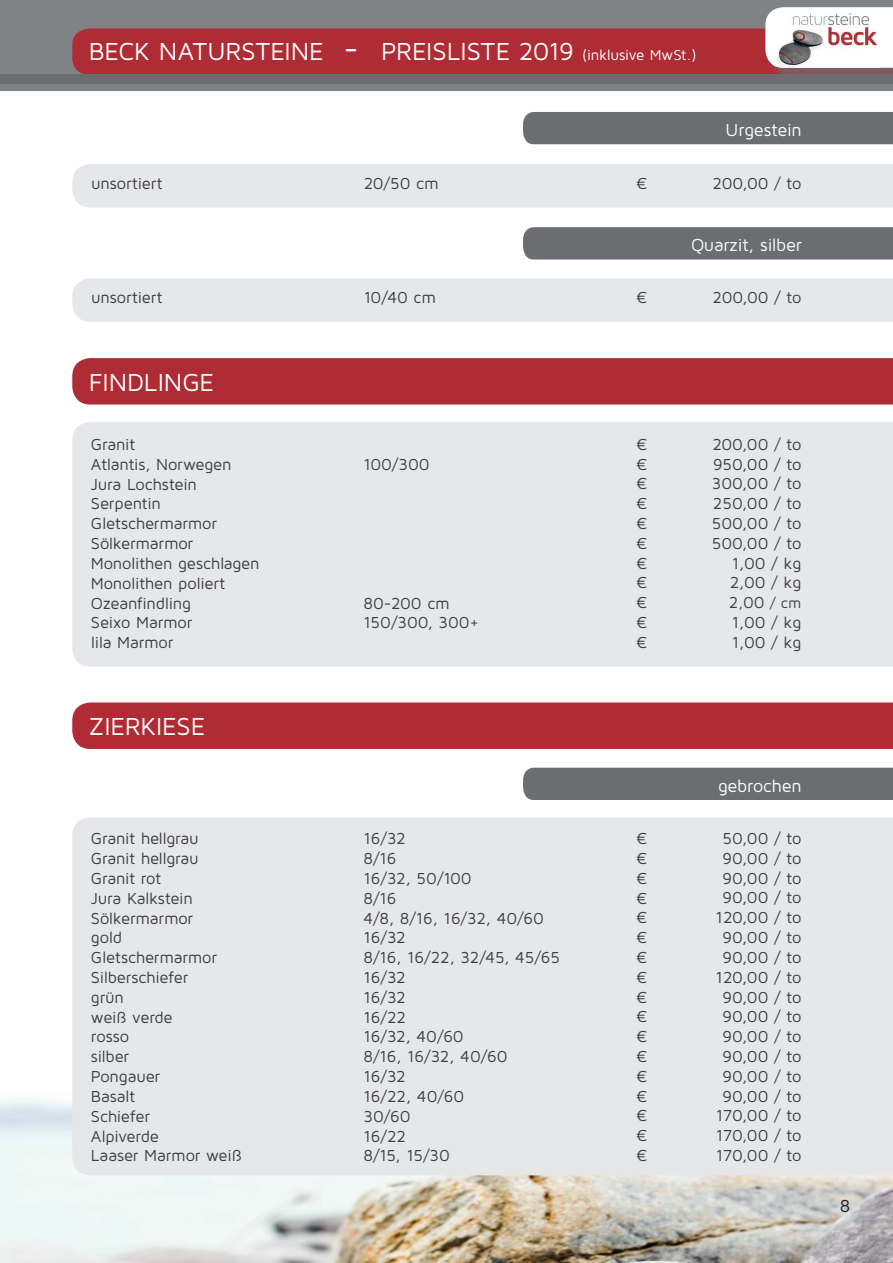
<style>
.page{position:relative;width:893px;height:1263px;background:#fff}
.page>*{position:absolute;margin:0;border:0;box-sizing:border-box;transform-origin:0 0}
.t1{font:25.5px "Maven Pro";letter-spacing:-.005em;color:#fff}
.t2{font:18px "Maven Pro";letter-spacing:-.01em;color:#fff}
.t3{font:18px "Maven Pro";color:#231f20}
.t4{font:16.5px/19.8px "Maven Pro";letter-spacing:-.01em;color:#3e3e3f}
.t5{font:15px "Maven Pro";color:#3e3e3f}
.s1{font-size:33px}
.s2{font-size:15px}
.s3{font-size:16.5px}
</style>
<div class="page">
<img style="left:0;top:1098px;width:893px;height:165px">
<div style="left:0;top:0;width:893px;height:91px;background:#808285"></div>
<div style="left:768px;top:9px;width:125px;height:78px;background:#6c6d70;opacity:.75"></div>
<svg style="left:72px;top:7px;width:821px;height:67px"></svg>
<img style="left:772px;top:10px;width:107px;height:58px">
<div style="left:0;top:74px;width:893px;height:9px;background:#6c6d70"></div>
<div style="left:72px;top:164px;width:821px;height:44px;background:#e6e7e9"></div>
<div style="left:72px;top:278px;width:821px;height:44px;background:#e6e7e9"></div>
<div style="left:523px;top:112px;width:370px;height:32px;background:#6c6d70"></div>
<div style="left:523px;top:227px;width:370px;height:32px;background:#6c6d70"></div>
<div style="left:72px;top:358px;width:821px;height:47px;background:#af2c35"></div>
<div style="left:72px;top:422px;width:821px;height:244px;background:#e6e7e9"></div>
<div style="left:72px;top:702px;width:821px;height:47px;background:#af2c35"></div>
<div style="left:72px;top:817px;width:821px;height:358px;background:#e6e7e9"></div>
<div style="left:523px;top:768px;width:370px;height:32px;background:#6c6d70"></div>
<h1 class="t1" style="left:89px;top:35px;width:609px">BECK NATURSTEINE <span class="s1">-</span> PREISLISTE 2019 <span class="s2">(inklusive MwSt.)</span></h1>
<p class="t4" style="left:91px;top:173px;width:73px">unsortiert</p>
<p class="t4" style="left:364px;top:173px;width:77px">20/50 cm</p>
<p class="t4" style="left:636px;top:173px;width:13px">€</p>
<p class="t2" style="left:725px;top:119px;width:78px">Urgestein</p>
<p class="t4" style="left:713px;top:173px;width:90px">200,00 / to</p>
<p class="t4" style="left:91px;top:287px;width:73px">unsortiert</p>
<h1 class="t1" style="left:89px;top:366px;width:127px">FINDLINGE</h1>
<p class="t4" style="left:91px;top:434px;width:170px">Granit<br>Atlantis, Norwegen<br>Jura Lochstein<br>Serpentin<br>Gletschermarmor<br>Sölkermarmor<br>Monolithen geschlagen<br>Monolithen poliert<br>Ozeanfindling<br>Seixo Marmor<br>lila Marmor</p>
<h1 class="t1" style="left:89px;top:711px;width:118px">ZIERKIESE</h1>
<p class="t4" style="left:91px;top:828px;width:152px">Granit hellgrau<br>Granit hellgrau<br>Granit rot<br>Jura Kalkstein<br>Sölkermarmor<br>gold<br>Gletschermarmor<br>Silberschiefer<br>grün<br>weiß verde<br>rosso<br>silber<br>Pongauer<br>Basalt<br>Schiefer<br>Alpiverde<br>Laaser Marmor weiß</p>
<p class="t4" style="left:364px;top:287px;width:74px">10/40 cm</p>
<p class="t4" style="left:636px;top:287px;width:13px">€</p>
<p class="t2" style="left:691px;top:234px;width:112px">Quarzit, silber</p>
<p class="t4" style="left:713px;top:287px;width:90px">200,00 / to</p>
<p class="t4" style="left:363px;top:454px;width:68px">100/300</p>
<p class="t4" style="left:363px;top:592px;width:117px">80-200 cm<br>150/300, 300+</p>
<p class="t4" style="left:636px;top:434px;width:13px;text-align:justify">€ € € € € € € € € € €</p>
<p class="t4" style="left:363px;top:828px;width:198px">16/32<br>8/16<br>16/32, 50/100<br>8/16<br>4/8, 8/16, 16/32, 40/60<br>16/32<br>8/16, 16/22, 32/45, 45/65<br>16/32<br>16/32<br>16/22<br>16/32, 40/60<br>8/16, 16/32, 40/60<br>16/32<br>16/22, 40/60<br>30/60<br>16/22<br>8/15, 15/30</p>
<p class="t4" style="left:636px;top:828px;width:13px;text-align:justify">€ € € € € € € € € € € € € € € € €</p>
<p class="t4" style="left:712px;top:434px;width:91px;text-align:right">200,00 / to<br>950,00 / to<br>300,00 / to<br>250,00 / to<br>500,00 / to<br>500,00 / to<br>1,00 / kg<br>2,00 / kg</p>
<p class="t5" style="left:729px;top:594px;width:74px"><span class="s3">2</span>,<span class="s3">00</span> / cm</p>
<p class="t4" style="left:732px;top:612px;width:71px">1,00 / kg<br>1,00 / kg</p>
<p class="t2" style="left:718px;top:774px;width:85px">gebrochen</p>
<p class="t4" style="left:716px;top:828px;width:87px;text-align:center">50,00 / to<br>90,00 / to<br>90,00 / to<br>90,00 / to<br>120,00 / to<br>90,00 / to<br>90,00 / to<br>120,00 / to<br>90,00 / to<br>90,00 / to<br>90,00 / to<br>90,00 / to<br>90,00 / to<br>90,00 / to<br>170,00 / to<br>170,00 / to<br>170,00 / to</p>
<p class="t3" style="left:840px;top:1195px;width:12px">8</p>
</div>
